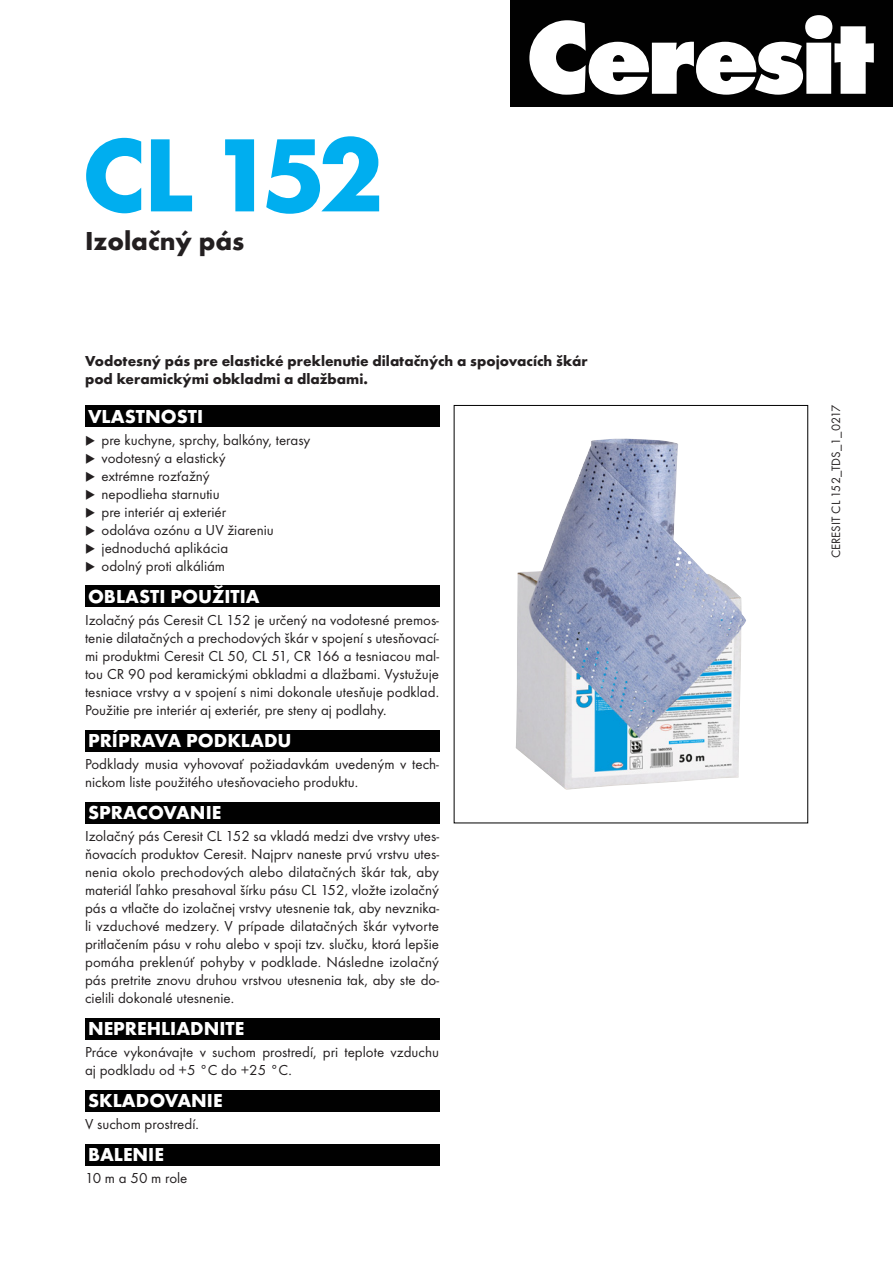
<style>
.page{position:relative;width:893px;height:1263px;background:#fff}
.page>*{position:absolute;margin:0;border:0;box-sizing:border-box;transform-origin:0 0}
.t1{font:700 108px "Futura TOT";color:#00aeef}
.t2{font:700 27px "Futura TOT";color:#231f20}
.t3{font:700 19.5px "Futura TOT";color:#fff}
.t4{font:15px/18px "Futura TOT";color:#231f20;text-align:justify}
.t5{font:700 15px/18px "Futura TOT";color:#231f20}
.t6{font:12.6px "Futura TOT";color:#231f20}
</style>
<div class="page">
<div style="left:85px;top:406px;width:354px;height:21px;background:#010101"></div>
<div style="left:85px;top:586px;width:354px;height:21px;background:#010101"></div>
<div style="left:85px;top:730px;width:354px;height:21px;background:#010101"></div>
<div style="left:85px;top:802px;width:354px;height:21px;background:#010101"></div>
<div style="left:85px;top:1018px;width:354px;height:21px;background:#010101"></div>
<div style="left:85px;top:1090px;width:354px;height:21px;background:#010101"></div>
<div style="left:85px;top:1144px;width:354px;height:21px;background:#010101"></div>
<img style="left:516px;top:439px;width:230px;height:351px">
<div style="left:510px;top:0;width:383px;height:107px;background:#010101"></div>
<svg style="left:529px;top:15px;width:345px;height:80px"></svg>
<h1 class="t1" style="left:82px;top:108px;width:303px">CL 152</h1>
<h2 class="t2" style="left:85px;top:224px;width:161px">Izolačný pás</h2>
<p class="t5" style="left:85px;top:351px;width:504px">Vodotesný pás pre elastické preklenutie dilatačných a spojovacích škár pod keramickými obkladmi a dlažbami.</p>
<h3 class="t3" style="left:88px;top:404px;width:117px">VLASTNOSTI</h3>
<p class="t4" style="left:85px;top:431px;width:227px">◆ pre kuchyne, sprchy, balkóny, terasy</p>
<p class="t4" style="left:85px;top:449px;width:142px">◆ vodotesný a elastický</p>
<p class="t4" style="left:85px;top:467px;width:126px">◆ extrémne rozťažný</p>
<p class="t4" style="left:85px;top:485px;width:136px">◆ nepodlieha starnutiu</p>
<p class="t4" style="left:85px;top:503px;width:143px">◆ pre interiér aj exteriér</p>
<p class="t4" style="left:85px;top:521px;width:190px">◆ odoláva ozónu a UV žiareniu</p>
<p class="t4" style="left:85px;top:539px;width:145px">◆ jednoduchá aplikácia</p>
<p class="t4" style="left:85px;top:557px;width:142px">◆ odolný proti alkáliám</p>
<h3 class="t3" style="left:88px;top:584px;width:173px">OBLASTI POUŽITIA</h3>
<p class="t4" style="left:85px;top:611px;width:355px">Izolačný pás Ceresit CL 152 je určený na vodotesné premos&shy;tenie dilatačných a prechodových škár v spojení s utesňovací&shy;mi produktmi Ceresit CL 50, CL 51, CR 166 a tesniacou mal&shy;tou CR 90 pod keramickými obkladmi a dlažbami. Vystužuje tesniace vrstvy a v spojení s nimi dokonale utesňuje podklad.<br>Použitie pre interiér aj exteriér, pre steny aj podlahy.</p>
<h3 class="t3" style="left:88px;top:728px;width:205px">PRÍPRAVA PODKLADU</h3>
<p class="t4" style="left:85px;top:755px;width:355px">Podklady musia vyhovovať požiadavkám uvedeným v tech&shy;nickom liste použitého utesňovacieho produktu.</p>
<h3 class="t3" style="left:88px;top:800px;width:135px">SPRACOVANIE</h3>
<p class="t4" style="left:85px;top:827px;width:356px">Izolačný pás Ceresit CL 152 sa vkladá medzi dve vrstvy utes&shy;ňovacích produktov Ceresit. Najprv naneste prvú vrstvu utes&shy;nenia okolo prechodových alebo dilatačných škár tak, aby materiál ľahko presahoval šírku pásu CL 152, vložte izolačný pás a vtlačte do izolačnej vrstvy utesnenie tak, aby nevznika&shy;li vzduchové medzery. V prípade dilatačných škár vytvorte pritlačením pásu v rohu alebo v spoji tzv. slučku, ktorá lepšie pomáha preklenúť pohyby v podklade. Následne izolačný pás pretrite znovu druhou vrstvou utesnenia tak, aby ste do&shy;cielili dokonalé utesnenie.</p>
<h3 class="t3" style="left:88px;top:1016px;width:158px">NEPREHLIADNITE</h3>
<p class="t4" style="left:85px;top:1043px;width:356px">Práce vykonávajte v suchom prostredí, pri teplote vzduchu aj podkladu od +5 °C do +25 °C.</p>
<h3 class="t3" style="left:88px;top:1088px;width:136px">SKLADOVANIE</h3>
<p class="t4" style="left:85px;top:1115px;width:115px">V suchom prostredí.</p>
<h3 class="t3" style="left:88px;top:1142px;width:77px">BALENIE</h3>
<p class="t4" style="left:85px;top:1169px;width:104px">10 m a 50 m role</p>
<p class="t6" style="left:828px;top:558px;width:154px;rotate:-90deg">CERESIT CL 152_TDS_1_0217</p>
</div>
